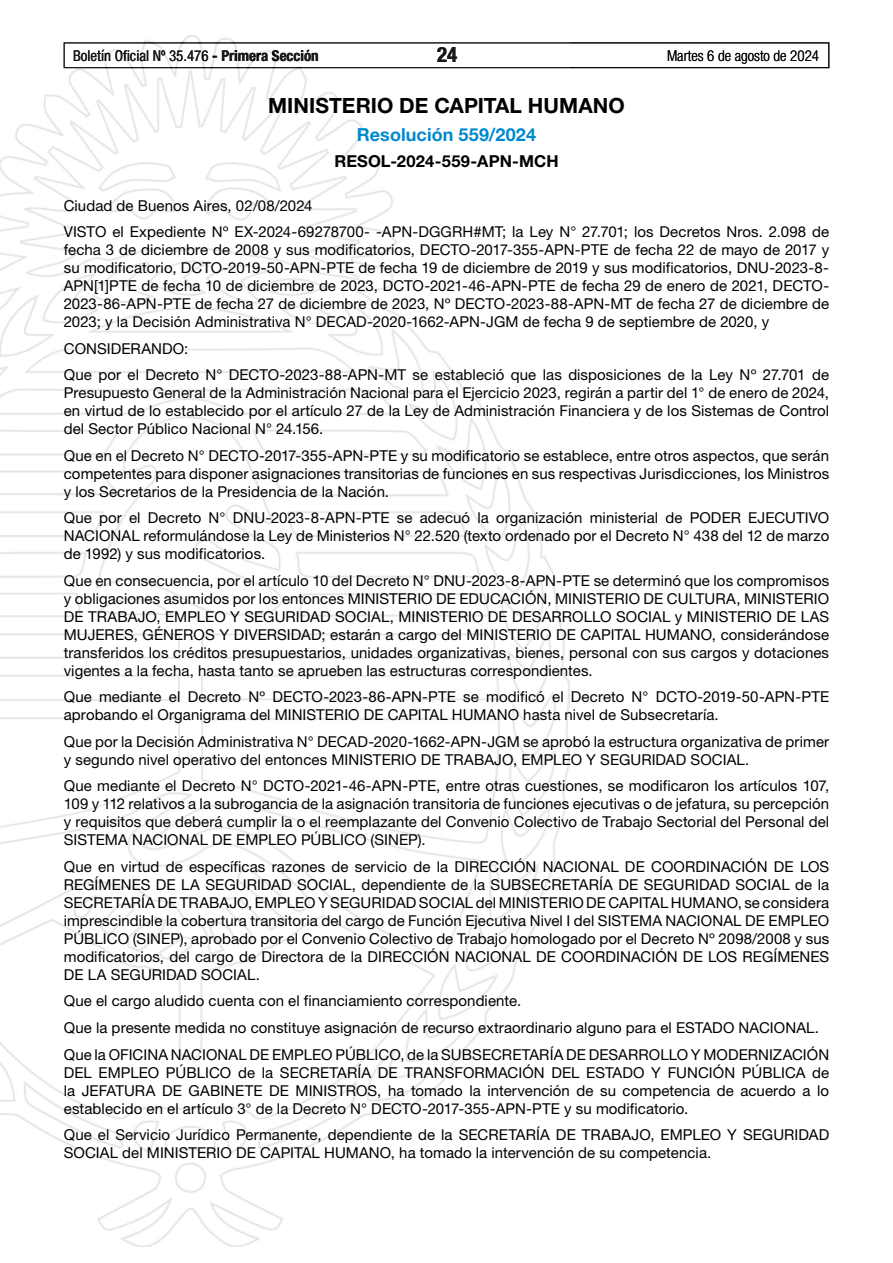
<style>
.page{position:relative;width:893px;height:1263px;background:#fff}
.page>*{position:absolute;margin:0;border:0;box-sizing:border-box;transform-origin:0 0}
.t1{font:700 21px "Helvetica Neue LT Std";letter-spacing:.005em;color:#000}
.t2{font:700 condensed 21px "Helvetica Neue LT Std";color:#000}
.t3{font:700 18px "Helvetica Neue LT Std";letter-spacing:.005em;color:#0089cf}
.t4{font:700 16.5px "Helvetica Neue LT Std";letter-spacing:.01em;color:#000}
.t5{font:15px/18px "Helvetica Neue LT Std";letter-spacing:.005em;color:#000;text-align:justify}
.t6{font:condensed 15px "Helvetica Neue LT Std";color:#000}
.t7{font:300 condensed 15px "Helvetica Neue LT Std";color:#000}
.s1{font-weight:700}
</style>
<div class="page">
<div style="left:64px;top:43px;width:765px;height:25px;border:1px solid #000"></div>
<img style="left:0;top:35px;width:569px;height:1211px">
<p class="t6" style="left:73px;top:47px;width:247px">Boletín Oficial Nº 35.476 <span class="s1">- Primera Sección</span></p>
<h1 class="t2" style="left:437px;top:42px;width:22px">24</h1>
<p class="t7" style="left:667px;top:47px;width:154px">Martes 6 de agosto de 2024</p>
<h1 class="t1" style="left:268px;top:92px;width:358px">MINISTERIO DE CAPITAL HUMANO</h1>
<p class="t3" style="left:357px;top:123px;width:181px">Resolución 559/2024</p>
<p class="t4" style="left:334px;top:151px;width:226px">RESOL-2024-559-APN-MCH</p>
<p class="t5" style="left:64px;top:192px;width:767px;line-height:26.5px">Ciudad de Buenos Aires, 02/08/2024<br>VISTO el Expediente Nº EX-2024-69278700- -APN-DGGRH#MT; la Ley N° 27.701; los Decretos Nros. 2.098 de</p>
<p class="t5" style="left:64px;top:241px;width:767px">fecha 3 de diciembre de 2008 y sus modificatorios, DECTO-2017-355-APN-PTE de fecha 22 de mayo de 2017 y su modificatorio, DCTO-2019-50-APN-PTE de fecha 19 de diciembre de 2019 y sus modificatorios, DNU-2023-8- APN[1]PTE de fecha 10 de diciembre de 2023, DCTO-2021-46-APN-PTE de fecha 29 de enero de 2021, DECTO-2023-86-APN-PTE de fecha 27 de diciembre de 2023, Nº DECTO-2023-88-APN-MT de fecha 27 de diciembre de 2023; y la Decisión Administrativa N° DECAD-2020-1662-APN-JGM de fecha 9 de septiembre de 2020, y</p>
<p class="t5" style="left:64px;top:335px;width:767px;line-height:26.5px">CONSIDERANDO:<br>Que por el Decreto N° DECTO-2023-88-APN-MT se estableció que las disposiciones de la Ley Nº 27.701 de</p>
<p class="t5" style="left:64px;top:384px;width:767px">Presupuesto General de la Administración Nacional para el Ejercicio 2023, regirán a partir del 1° de enero de 2024, en virtud de lo establecido por el artículo 27 de la Ley de Administración Financiera y de los Sistemas de Control del Sector Público Nacional N° 24.156.</p>
<p class="t5" style="left:64px;top:446px;width:767px">Que en el Decreto N° DECTO-2017-355-APN-PTE y su modificatorio se establece, entre otros aspectos, que serán competentes para disponer asignaciones transitorias de funciones en sus respectivas Jurisdicciones, los Ministros y los Secretarios de la Presidencia de la Nación.</p>
<p class="t5" style="left:64px;top:509px;width:767px">Que por el Decreto N° DNU-2023-8-APN-PTE se adecuó la organización ministerial de PODER EJECUTIVO NACIONAL reformulándose la Ley de Ministerios N° 22.520 (texto ordenado por el Decreto N° 438 del 12 de marzo de 1992) y sus modificatorios.</p>
<p class="t5" style="left:64px;top:571px;width:767px">Que en consecuencia, por el artículo 10 del Decreto N° DNU-2023-8-APN-PTE se determinó que los compromisos y obligaciones asumidos por los entonces MINISTERIO DE EDUCACIÓN, MINISTERIO DE CULTURA, MINISTERIO DE TRABAJO, EMPLEO Y SEGURIDAD SOCIAL, MINISTERIO DE DESARROLLO SOCIAL y MINISTERIO DE LAS MUJERES, GÉNEROS Y DIVERSIDAD; estarán a cargo del MINISTERIO DE CAPITAL HUMANO, considerándose transferidos los créditos presupuestarios, unidades organizativas, bienes, personal con sus cargos y dotaciones vigentes a la fecha, hasta tanto se aprueben las estructuras correspondientes.</p>
<p class="t5" style="left:64px;top:688px;width:767px">Que mediante el Decreto Nº DECTO-2023-86-APN-PTE se modificó el Decreto N° DCTO-2019-50-APN-PTE aprobando el Organigrama del MINISTERIO DE CAPITAL HUMANO hasta nivel de Subsecretaría.</p>
<p class="t5" style="left:64px;top:732px;width:767px">Que por la Decisión Administrativa N° DECAD-2020-1662-APN-JGM se aprobó la estructura organizativa de primer y segundo nivel operativo del entonces MINISTERIO DE TRABAJO, EMPLEO Y SEGURIDAD SOCIAL.</p>
<p class="t5" style="left:64px;top:777px;width:767px">Que mediante el Decreto N° DCTO-2021-46-APN-PTE, entre otras cuestiones, se modificaron los artículos 107, 109 y 112 relativos a la subrogancia de la asignación transitoria de funciones ejecutivas o de jefatura, su percepción y requisitos que deberá cumplir la o el reemplazante del Convenio Colectivo de Trabajo Sectorial del Personal del SISTEMA NACIONAL DE EMPLEO PÚBLICO (SINEP).</p>
<p class="t5" style="left:64px;top:857px;width:767px">Que en virtud de específicas razones de servicio de la DIRECCIÓN NACIONAL DE COORDINACIÓN DE LOS REGÍMENES DE LA SEGURIDAD SOCIAL, dependiente de la SUBSECRETARÍA DE SEGURIDAD SOCIAL de la SECRETARÍA DE TRABAJO, EMPLEO Y SEGURIDAD SOCIAL del MINISTERIO DE CAPITAL HUMANO, se considera imprescindible la cobertura transitoria del cargo de Función Ejecutiva Nivel I del SISTEMA NACIONAL DE EMPLEO PÚBLICO (SINEP), aprobado por el Convenio Colectivo de Trabajo homologado por el Decreto Nº 2098/2008 y sus modificatorios, del cargo de Directora de la DIRECCIÓN NACIONAL DE COORDINACIÓN DE LOS REGÍMENES DE LA SEGURIDAD SOCIAL.</p>
<p class="t5" style="left:64px;top:988px;width:767px;line-height:26.5px;text-align:left">Que el cargo aludido cuenta con el financiamiento correspondiente.<br>Que la presente medida no constituye asignación de recurso extraordinario alguno para el ESTADO NACIONAL.<br>Que la OFICINA NACIONAL DE EMPLEO PÚBLICO, de la SUBSECRETARÍA DE DESARROLLO Y MODERNIZACIÓN</p>
<p class="t5" style="left:64px;top:1063px;width:767px">DEL EMPLEO PÚBLICO de la SECRETARÍA DE TRANSFORMACIÓN DEL ESTADO Y FUNCIÓN PÚBLICA de la JEFATURA DE GABINETE DE MINISTROS, ha tomado la intervención de su competencia de acuerdo a lo establecido en el artículo 3° de la Decreto N° DECTO-2017-355-APN-PTE y su modificatorio.</p>
<p class="t5" style="left:64px;top:1125px;width:767px">Que el Servicio Jurídico Permanente, dependiente de la SECRETARÍA DE TRABAJO, EMPLEO Y SEGURIDAD<br>SOCIAL del MINISTERIO DE CAPITAL HUMANO, ha tomado la intervención de su competencia.</p>
</div>
